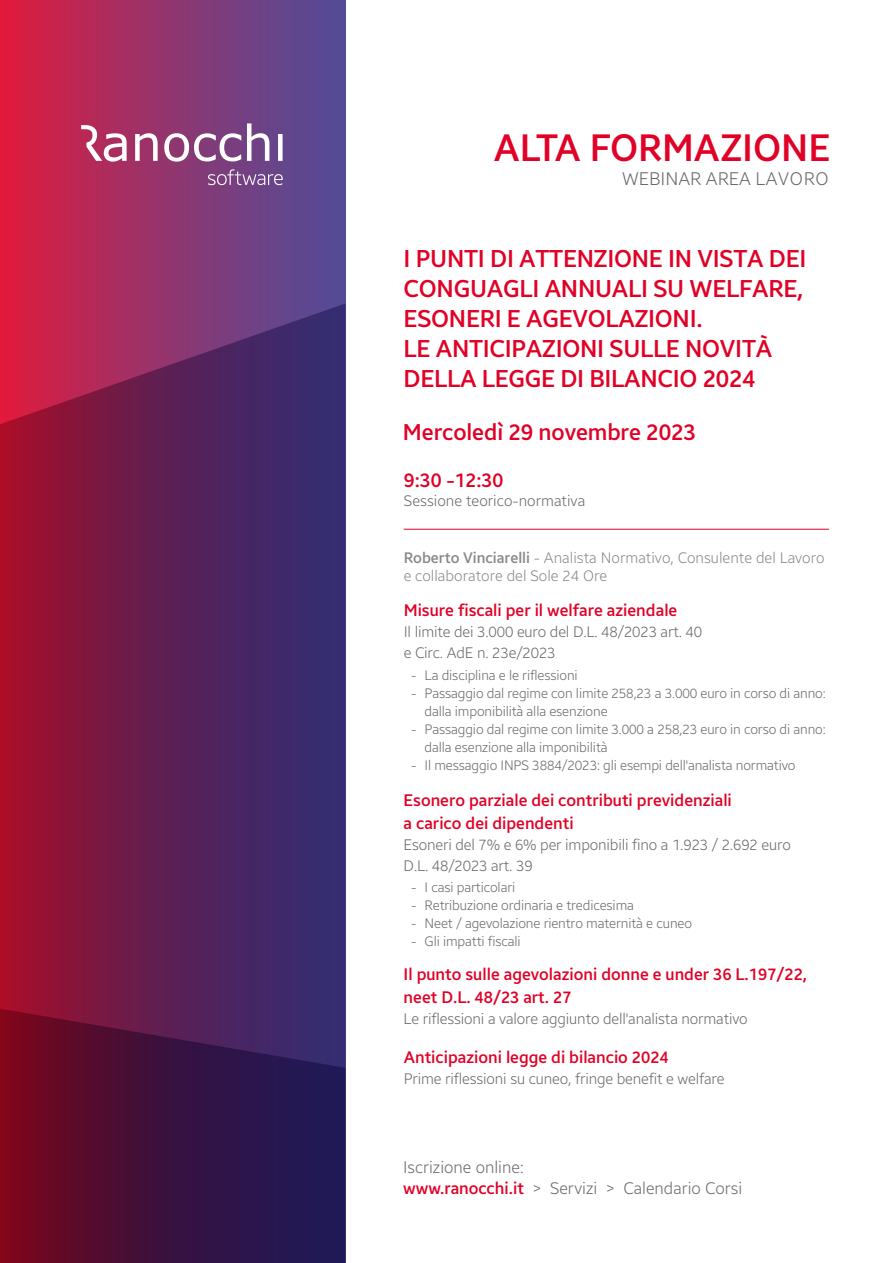
<style>
.page{position:relative;width:893px;height:1263px;background:#fff}
.page>*{position:absolute;margin:0;border:0;box-sizing:border-box;transform-origin:0 0}
.t1{font:500 37.65px "Breeze Sans";color:#e10026}
.t2{font:500 24px/30px "Breeze Sans";letter-spacing:-.01em;color:#e10026}
.t3{font:500 22.5px "Breeze Sans";letter-spacing:-.005em;color:#e10026}
.t4{font:500 19.5px "Breeze Sans";color:#e10026}
.t5{font:300 18px "Breeze Sans";color:#686868}
.t6{font:500 16.5px/22.5px "Breeze Sans";color:#e10026}
.t7{font:300 16.5px/21px "Breeze Sans";color:#686868}
.t8{font:300 15px/21px "Breeze Sans";letter-spacing:-.01em;color:#686868}
.t9{font:300 15px/18px "Breeze Sans";color:#87888a}
.t10{font:300 13.5px/18px "Breeze Sans";letter-spacing:-.01em;color:#686868}
.s1{font-weight:500}
.s2{font-weight:500;color:#e10026}
</style>
<div class="page">
<hr style="left:404px;top:529px;width:425px;height:1px;background:#e10026">
<div style="left:0;top:0;width:345px;height:1263px;background:linear-gradient(to right,#dd1b3f,#4b4e9b)"></div>
<svg style="left:0;top:303px;width:345px;height:706px;background:#6a1f52"></svg>
<svg style="left:0;top:1009px;width:345px;height:254px;background:#45123e"></svg>
<svg style="left:81px;top:123px;width:202px;height:39px"></svg>
<svg style="left:208px;top:169px;width:75px;height:16px"></svg>
<h1 class="t1" style="left:494px;top:122px;width:338px">ALTA FORMAZIONE</h1>
<h3 class="t5" style="left:622px;top:166px;width:208px">WEBINAR AREA LAVORO</h3>
<h2 class="t2" style="left:404px;top:243px;width:404px">I PUNTI DI ATTENZIONE IN VISTA DEI<br>CONGUAGLI ANNUALI SU WELFARE,<br>ESONERI E AGEVOLAZIONI.<br>LE ANTICIPAZIONI SULLE NOVITÀ<br>DELLA LEGGE DI BILANCIO 2024</h2>
<h3 class="t3" style="left:403px;top:417px;width:295px">Mercoledì 29 novembre 2023</h3>
<h3 class="t4" style="left:404px;top:467px;width:101px">9:30 -12:30</h3>
<p class="t8" style="left:404px;top:490px;width:183px">Sessione teorico-normativa</p>
<p class="t9" style="left:404px;top:548px;width:423px"><span class="s1">Roberto Vinciarelli</span> - Analista Normativo, Consulente del Lavoro e collaboratore del Sole 24 Ore</p>
<p class="t6" style="left:404px;top:599px;width:275px">Misure fiscali per il welfare aziendale</p>
<p class="t8" style="left:404px;top:621px;width:300px">Il limite dei 3.000 euro del D.L. 48/2023 art. 40 e Circ. AdE n. 23e/2023</p>
<p class="t10" style="left:411px;top:666px;width:7px">- -</p>
<p class="t10" style="left:411px;top:720px;width:7px">-</p>
<p class="t10" style="left:411px;top:756px;width:7px">-</p>
<p class="t10" style="left:425px;top:666px;width:403px">La disciplina e le riflessioni<br>Passaggio dal regime con limite 258,23 a 3.000 euro in corso di anno: dalla imponibilità alla esenzione<br>Passaggio dal regime con limite 3.000 a 258,23 euro in corso di anno: dalla esenzione alla imponibilità<br>Il messaggio INPS 3884/2023: gli esempi dell'analista normativo</p>
<p class="t6" style="left:404px;top:789px;width:330px">Esonero parziale dei contributi previdenziali a carico dei dipendenti</p>
<p class="t8" style="left:404px;top:834px;width:389px">Esoneri del 7% e 6% per imponibili fino a 1.923 / 2.692 euro<br>D.L. 48/2023 art. 39</p>
<p class="t10" style="left:411px;top:878px;width:7px;text-align:justify">- - - -</p>
<p class="t10" style="left:425px;top:878px;width:269px">I casi particolari<br>Retribuzione ordinaria e tredicesima<br>Neet / agevolazione rientro maternità e cuneo<br>Gli impatti fiscali</p>
<p class="t6" style="left:404px;top:963px;width:405px">Il punto sulle agevolazioni donne e under 36 L.197/22, neet D.L. 48/23 art. 27</p>
<p class="t8" style="left:404px;top:1008px;width:346px">Le riflessioni a valore aggiunto dell'analista normativo</p>
<p class="t6" style="left:404px;top:1046px;width:267px">Anticipazioni legge di bilancio 2024</p>
<p class="t8" style="left:404px;top:1068px;width:322px">Prime riflessioni su cuneo, fringe benefit e welfare</p>
<p class="t7" style="left:403px;top:1156px;width:341px">Iscrizione online:<br><span class="s2">www.ranocchi.it</span> &gt; Servizi &gt; Calendario Corsi</p>
</div>
